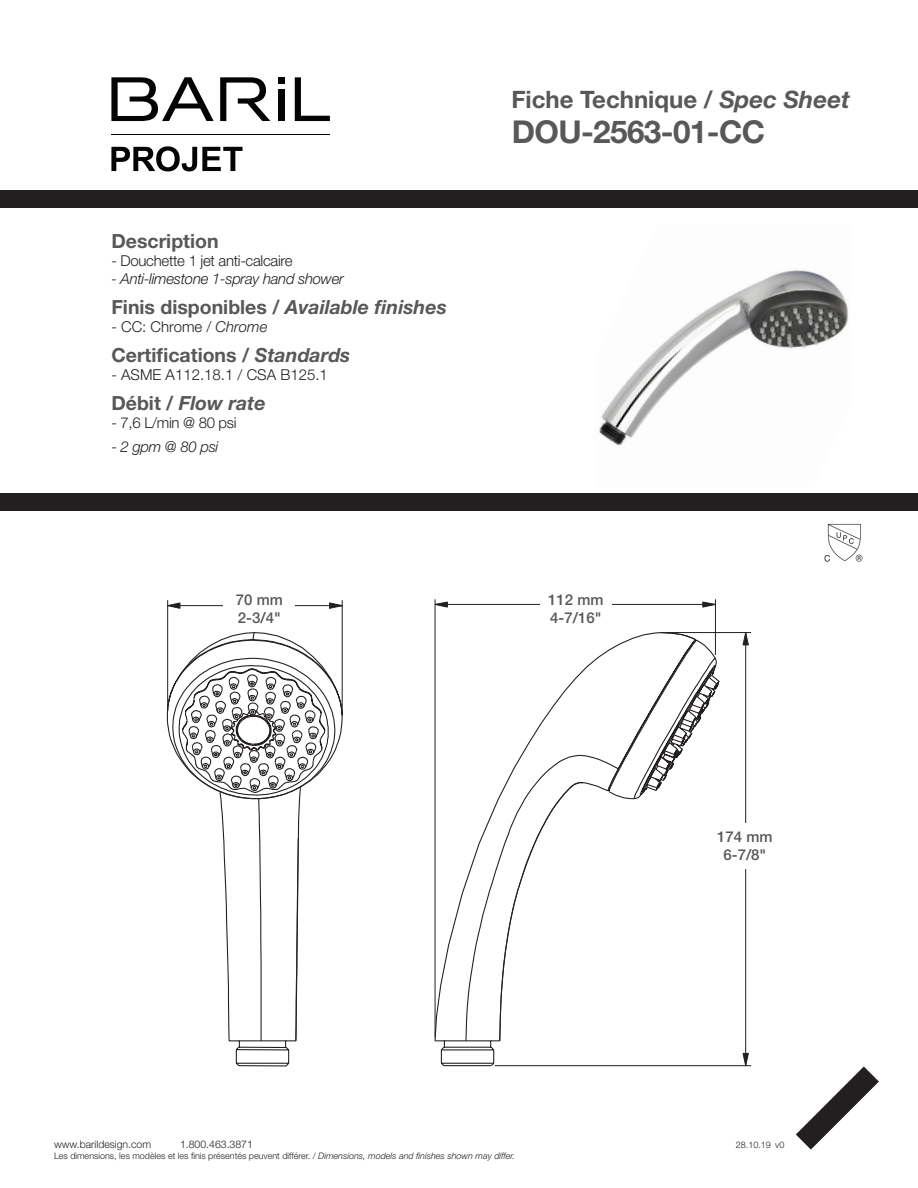
<style>
.page{position:relative;width:918px;height:1188px;background:#fff}
.page>*{position:absolute;margin:0;border:0;box-sizing:border-box;transform-origin:0 0}
.t1{font:700 31.5px "Helvetica Neue LT Std";letter-spacing:-.02em;color:#57585a}
.t2{font:700 24px "Helvetica Neue LT Std";color:#57585a}
.t3{font:700 19.5px "Helvetica Neue LT Std";color:#57585a}
.t4{font:italic 700 19.5px "Helvetica Neue LT Std";color:#57585a}
.t5{font:italic 300 15px "Helvetica Neue LT Std";letter-spacing:-.02em;color:#231f20}
.t6{font:300 15px "Helvetica Neue LT Std";letter-spacing:-.02em;color:#231f20}
.t7{font:300 15px "Helvetica Neue LT Std";color:#231f20}
.t8{font:500 15px "Helvetica Neue LT Std";color:#57585a}
.t9{font:300 10.5px "Helvetica Neue LT Std";color:#231f20}
.t10{font:300 9px "Helvetica Neue LT Std";color:#231f20}
.s1{font-style:italic}
.s2{font-style:normal}
</style>
<div class="page">
<svg style="left:796px;top:1066px;width:83px;height:84px"></svg>
<hr style="left:111px;top:134px;width:219px;height:1px;background:#040503">
<div style="left:278px;top:77px;width:6px;height:7px;background:#040503"></div>
<div style="left:278px;top:90px;width:6px;height:31px;background:#040503"></div>
<svg style="left:295px;top:77px;width:35px;height:44px"></svg>
<svg style="left:220px;top:77px;width:50px;height:44px"></svg>
<svg style="left:111px;top:77px;width:103px;height:44px"></svg>
<svg style="left:111px;top:146px;width:132px;height:25px"></svg>
<div style="left:0;top:190px;width:918px;height:17px;background:#231f20"></div>
<div style="left:0;top:493px;width:918px;height:17px;background:#231f20"></div>
<img style="left:599px;top:270px;width:250px;height:176px">
<svg style="left:167px;top:599px;width:585px;height:467px"></svg>
<svg style="left:167px;top:632px;width:554px;height:435px"></svg>
<svg style="left:337px;top:800px;width:382px;height:242px"></svg>
<svg style="left:166px;top:683px;width:6px;height:117px"></svg>
<svg style="left:172px;top:632px;width:165px;height:410px"></svg>
<svg style="left:184px;top:639px;width:281px;height:161px"></svg>
<svg style="left:465px;top:632px;width:253px;height:410px"></svg>
<svg style="left:608px;top:639px;width:112px;height:161px"></svg>
<div style="left:709px;top:823px;width:72px;height:45px;background:#fff"></div>
<div style="left:540px;top:594px;width:72px;height:29px;background:#fff"></div>
<div style="left:224px;top:594px;width:71px;height:29px;background:#fff"></div>
<img style="left:824px;top:523px;width:39px;height:38px">
<p class="t3" style="left:111px;top:229px;width:109px">Description</p>
<p class="t6" style="left:111px;top:251px;width:183px">- Douchette 1 jet anti-calcaire</p>
<p class="t5" style="left:111px;top:270px;width:234px">- Anti-limestone 1-spray hand shower</p>
<p class="t3" style="left:111px;top:295px;width:337px">Finis disponibles / <span class="s1">Available finishes</span></p>
<p class="t7" style="left:111px;top:317px;width:158px">- CC: Chrome / <span class="s1">Chrome</span></p>
<p class="t3" style="left:111px;top:343px;width:241px">Certifications / <span class="s1">Standards</span></p>
<p class="t7" style="left:111px;top:365px;width:218px">- ASME A112.18.1 / CSA B125.1</p>
<p class="t4" style="left:111px;top:391px;width:156px"><span class="s2">Débit /</span> Flow rate</p>
<p class="t6" style="left:111px;top:413px;width:127px">- 7,6 L/min @ 80 psi</p>
<p class="t5" style="left:111px;top:438px;width:108px"><span class="s2">-</span> 2 gpm @ 80 psi</p>
<p class="t8" style="left:236px;top:590px;width:48px">70 mm</p>
<p class="t8" style="left:238px;top:608px;width:44px">2-3/4"</p>
<p class="t2" style="left:511px;top:85px;width:340px">Fiche Technique / <span class="s1">Spec Sheet</span></p>
<p class="t1" style="left:512px;top:113px;width:255px">DOU-2563-01-CC</p>
<p class="t8" style="left:548px;top:590px;width:57px">112 mm</p>
<p class="t8" style="left:550px;top:608px;width:53px">4-7/16"</p>
<p class="t8" style="left:717px;top:828px;width:57px">174 mm</p>
<p class="t8" style="left:724px;top:846px;width:44px">6-7/8"</p>
<p class="t9" style="left:54px;top:1138px;width:99px">www.barildesign.com</p>
<p class="t9" style="left:180px;top:1138px;width:74px">1.800.463.3871</p>
<p class="t10" style="left:736px;top:1139px;width:37px">28.10.19</p>
<p class="t10" style="left:54px;top:1150px;width:463px">Les dimensions, les modèles et les finis présentés peuvent différer. / <span class="s1">Dimensions, models and finishes shown may differ.</span></p>
<p class="t10" style="left:775px;top:1140px;width:11px">v0</p>
</div>
